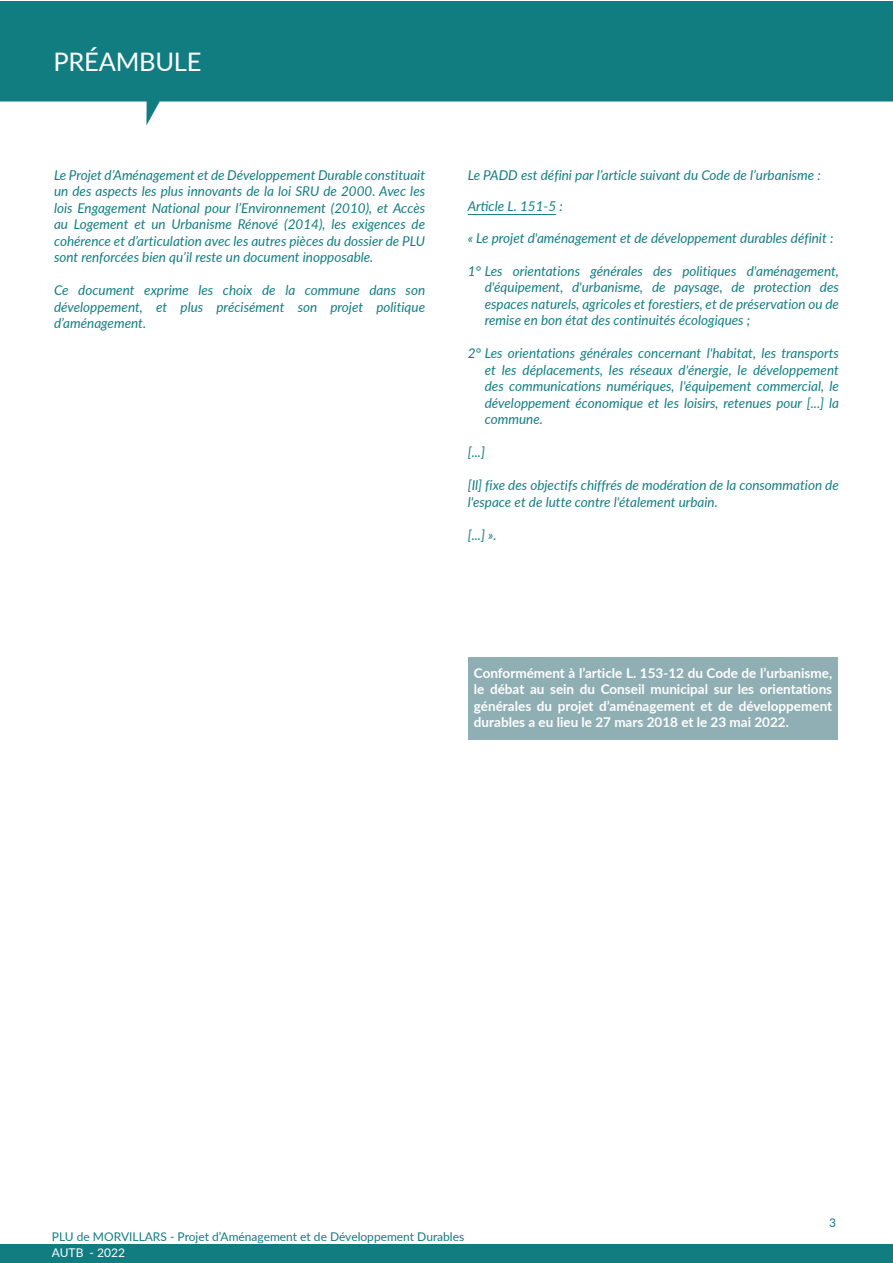
<style>
.page{position:relative;width:893px;height:1263px;background:#fff}
.page>*{position:absolute;margin:0;border:0;box-sizing:border-box;transform-origin:0 0}
.Préambule{font:25.5px "Lato";letter-spacing:-.01em;color:#fff}
.TEXTE_COURANT{font:italic 13.5px/16.5px "Lato";color:#127d81;text-align:justify}
.TEXTE_COURANT-2{font:700 13.5px/16.5px "Lato";color:#fff;text-align:justify}
.Texte_courant_GRAS{font:italic 13.5px "Lato";color:#127d81}
.Pied-page-PLU-commun{font:12px "Lato";color:#127d81}
.Pied-page-AUTB_et_da{font:12px "Lato";color:#fff}
.Pied-page-Numéro_pag{font:12px "Lato";color:#127d81}
</style>
<div class="page">
<div style="left:0;top:1244px;width:893px;height:19px;background:#127d81"></div>
<div style="left:468px;top:657px;width:369px;height:83px;background:#8fafb4"></div>
<svg style="left:0;top:2px;width:893px;height:123px;fill:#127d81"></svg>
<hr style="left:468px;top:214px;width:88px;height:1px;background:#127d81">
<p class="Préambule" style="left:54px;top:44px;width:149px">PRÉAMBULE</p>
<p class="TEXTE_COURANT" style="left:54px;top:166px;width:373px">Le Projet d’Aménagement et de Développement Durable constituait un des aspects les plus innovants de la loi SRU de 2000. Avec les lois Engagement National pour l’Environnement (2010), et Accès au Logement et un Urbanisme Rénové (2014), les exigences de cohérence et d’articulation avec les autres pièces du dossier de PLU sont renforcées bien qu’il reste un document inopposable.</p>
<p class="TEXTE_COURANT" style="left:54px;top:282px;width:373px">Ce document exprime les choix de la commune dans son développement, et plus précisément son projet politique d’aménagement.</p>
<p class="TEXTE_COURANT" style="left:468px;top:166px;width:355px">Le PADD est défini par l’article suivant du Code de l’urbanisme :</p>
<p class="Texte_courant_GRAS" style="left:468px;top:197px;width:96px">Article L. 151-5 :</p>
<p class="TEXTE_COURANT" style="left:468px;top:229px;width:367px">« Le projet d'aménagement et de développement durables définit :</p>
<p class="TEXTE_COURANT" style="left:485px;top:262px;width:356px;text-indent:-17px">1° Les orientations générales des politiques d'aménagement, d'équipement, d'urbanisme, de paysage, de protection des espaces naturels, agricoles et forestiers, et de préservation ou de remise en bon état des continuités écologiques ;</p>
<p class="TEXTE_COURANT" style="left:485px;top:345px;width:356px;text-indent:-17px">2° Les orientations générales concernant l'habitat, les transports et les déplacements, les réseaux d'énergie, le développement des communications numériques, l'équipement commercial, le développement économique et les loisirs, retenues pour [...] la commune.</p>
<p class="TEXTE_COURANT" style="left:468px;top:444px;width:19px">[...]</p>
<p class="TEXTE_COURANT" style="left:468px;top:477px;width:373px">[Il] fixe des objectifs chiffrés de modération de la consommation de l'espace et de lutte contre l'étalement urbain.</p>
<p class="TEXTE_COURANT" style="left:468px;top:526px;width:30px">[...] ».</p>
<p class="TEXTE_COURANT-2" style="left:474px;top:664px;width:360px">Conformément à l’article L. 153-12 du Code de l’urbanisme, le débat au sein du Conseil municipal sur les orientations générales du projet d’aménagement et de développement durables a eu lieu le 27 mars 2018 et le 23 mai 2022.</p>
<p class="Pied-page-Numéro_pag" style="left:829px;top:1214px;width:8px">3</p>
<p class="Pied-page-PLU-commun" style="left:52px;top:1228px;width:414px">PLU de MORVILLARS - Projet d’Aménagement et de Développement Durables</p>
<p class="Pied-page-AUTB_et_da" style="left:52px;top:1244px;width:94px">AUTB - 11/2021</p>
<p class="Pied-page-AUTB_et_da" style="left:97px;top:1244px;width:22px">202</p>
</div>
